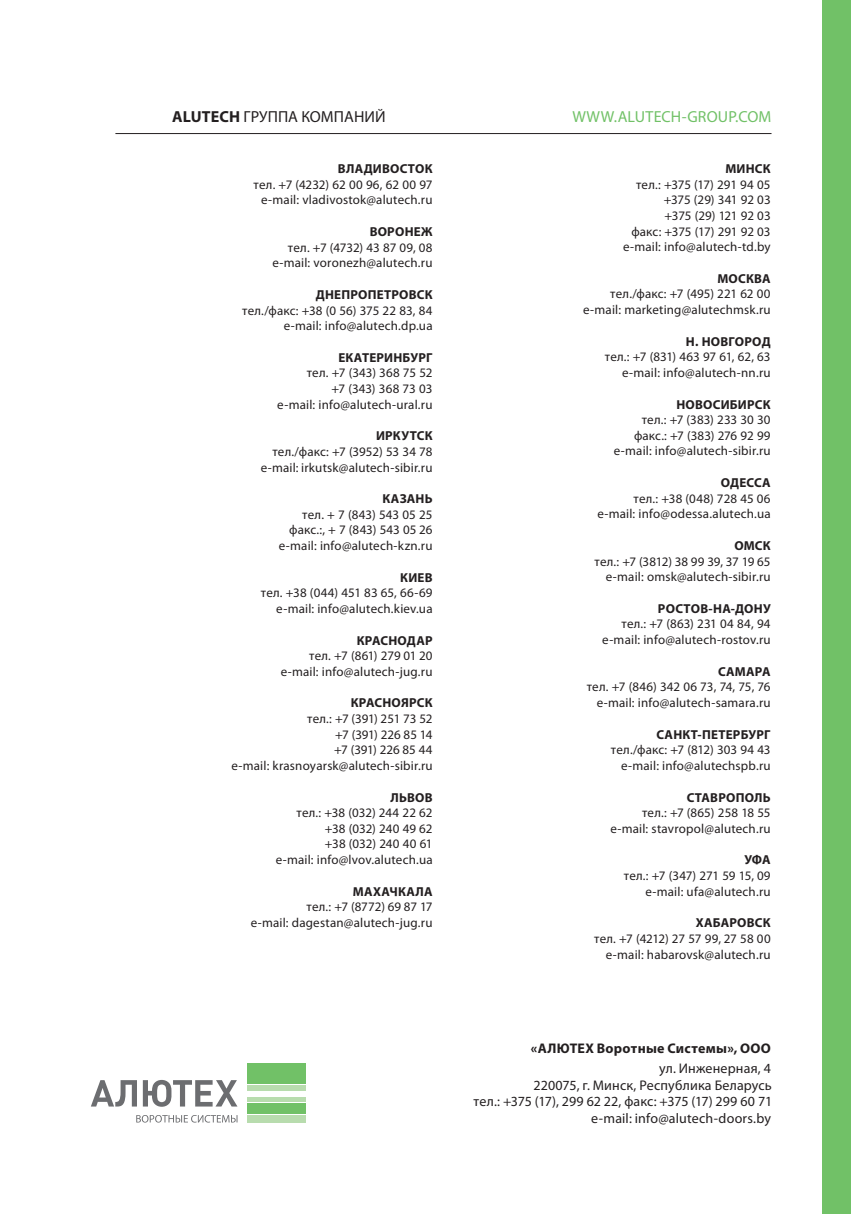
<style>
.page{position:relative;width:851px;height:1214px;background:#fff}
.page>*{position:absolute;margin:0;border:0;box-sizing:border-box;transform-origin:0 0}
.Основной_текст{font:16px "Myriad Pro";color:#231f20}
.Основной_текст-2{font:16px "Myriad Pro";letter-spacing:.01em;color:#71c167}
.Конец{font:14px "Myriad Pro";letter-spacing:.01em;color:#231f20}
.Конец-2{font:700 14px "Myriad Pro";letter-spacing:.02em;color:#231f20}
.Конец-3{font:13px "Myriad Pro";letter-spacing:.01em;color:#231f20}
.Конец-4{font:700 13px "Myriad Pro";letter-spacing:.015em;color:#231f20}
.Конец-5{font:13px "Myriad Pro";letter-spacing:-.01em;color:#231f20}
.Конец-6{font:13px "Myriad Pro";letter-spacing:-.015em;color:#231f20}
.s1{font-weight:700}
</style>
<div class="page">
<hr style="left:115px;top:133px;width:656px;height:1px;background:#231f20">
<div style="left:822px;top:0;width:28px;height:1213px;background:#71c167"></div>
<svg style="left:91px;top:1080px;width:46px;height:26px"></svg>
<svg style="left:143px;top:1079px;width:94px;height:27px"></svg>
<svg style="left:136px;top:1115px;width:101px;height:7px"></svg>
<div style="left:247px;top:1063px;width:58px;height:20px;background:#71c167"></div>
<div style="left:247px;top:1102px;width:58px;height:11px;background:#71c167"></div>
<div style="left:247px;top:1114px;width:58px;height:8px;background:#b8dcae"></div>
<div style="left:247px;top:1084px;width:58px;height:6px;background:#b8dcae"></div>
<div style="left:247px;top:1096px;width:58px;height:5px;background:#b8dcae"></div>
<p class="Основной_текст" style="left:172px;top:107px;width:215px"><span class="s1">ALUTECH</span> ГРУППА КОМПАНИЙ</p>
<p class="Основной_текст-2" style="left:572px;top:107px;width:200px">WWW.ALUTECH-GROUP.COM</p>
<p class="Конец-4" style="left:338px;top:160px;width:96px">ВЛАДИВОСТОК</p>
<p class="Конец-3" style="left:253px;top:176px;width:180px">тел. +7 (4232) 62 00 96, 62 00 97</p>
<p class="Конец-3" style="left:261px;top:192px;width:173px">e-mail: vladivostok@alutech.ru</p>
<p class="Конец-4" style="left:369px;top:223px;width:64px">ВОРОНЕЖ</p>
<p class="Конец-3" style="left:288px;top:239px;width:146px">тел. +7 (4732) 43 87 09, 08</p>
<p class="Конец-3" style="left:272px;top:255px;width:162px">e-mail: voronezh@alutech.ru</p>
<p class="Конец-4" style="left:316px;top:286px;width:118px">ДНЕПРОПЕТРОВСК</p>
<p class="Конец-3" style="left:242px;top:302px;width:192px">тел./факс: +38 (0 56) 375 22 83, 84</p>
<p class="Конец-3" style="left:284px;top:318px;width:150px">e-mail: info@alutech.dp.ua</p>
<p class="Конец-4" style="left:338px;top:349px;width:96px">ЕКАТЕРИНБУРГ</p>
<p class="Конец-3" style="left:307px;top:365px;width:127px">тел. +7 (343) 368 75 52</p>
<p class="Конец-3" style="left:331px;top:380px;width:103px">+7 (343) 368 73 03</p>
<p class="Конец-3" style="left:277px;top:396px;width:157px">e-mail: info@alutech-ural.ru</p>
<p class="Конец-4" style="left:376px;top:427px;width:58px">ИРКУТСК</p>
<p class="Конец-3" style="left:272px;top:443px;width:162px">тел./факс: +7 (3952) 53 34 78</p>
<p class="Конец-3" style="left:260px;top:459px;width:173px">e-mail: irkutsk@alutech-sibir.ru</p>
<p class="Конец-4" style="left:382px;top:490px;width:52px">КАЗАНЬ</p>
<p class="Конец-3" style="left:302px;top:506px;width:132px">тел. + 7 (843) 543 05 25</p>
<p class="Конец-3" style="left:289px;top:522px;width:145px">факс.:, + 7 (843) 543 05 26</p>
<p class="Конец-3" style="left:279px;top:537px;width:155px">e-mail: info@alutech-kzn.ru</p>
<p class="Конец-4" style="left:400px;top:568px;width:34px">КИЕВ</p>
<p class="Конец-3" style="left:261px;top:585px;width:173px">тел. +38 (044) 451 83 65, 66-69</p>
<p class="Конец-3" style="left:276px;top:600px;width:158px">e-mail: info@alutech.kiev.ua</p>
<p class="Конец-4" style="left:356px;top:631px;width:77px">КРАСНОДАР</p>
<p class="Конец-3" style="left:309px;top:647px;width:125px">тел. +7 (861) 279 01 20</p>
<p class="Конец-3" style="left:281px;top:663px;width:153px">e-mail: info@alutech-jug.ru</p>
<p class="Конец-4" style="left:351px;top:694px;width:83px">КРАСНОЯРСК</p>
<p class="Конец-3" style="left:307px;top:710px;width:127px">тел.: +7 (391) 251 73 52</p>
<p class="Конец-3" style="left:335px;top:726px;width:99px">+7 (391) 226 85 14</p>
<p class="Конец-3" style="left:334px;top:741px;width:100px">+7 (391) 226 85 44</p>
<p class="Конец-3" style="left:231px;top:757px;width:203px">e-mail: krasnoyarsk@alutech-sibir.ru</p>
<p class="Конец-4" style="left:390px;top:788px;width:43px">ЛЬВОВ</p>
<p class="Конец-3" style="left:296px;top:804px;width:138px">тел.: +38 (032) 244 22 62</p>
<p class="Конец-3" style="left:325px;top:820px;width:109px">+38 (032) 240 49 62</p>
<p class="Конец-3" style="left:325px;top:835px;width:109px">+38 (032) 240 40 61</p>
<p class="Конец-3" style="left:276px;top:851px;width:158px">e-mail: info@lvov.alutech.ua</p>
<p class="Конец-4" style="left:352px;top:882px;width:81px">МАХАЧКАЛА</p>
<p class="Конец-3" style="left:306px;top:898px;width:127px">тел.: +7 (8772) 69 87 17</p>
<p class="Конец-3" style="left:251px;top:914px;width:183px">e-mail: dagestan@alutech-jug.ru</p>
<p class="Конец-4" style="left:725px;top:160px;width:47px">МИНСК</p>
<p class="Конец-3" style="left:636px;top:176px;width:136px">тел.: +375 (17) 291 94 05</p>
<p class="Конец-5" style="left:663px;top:192px;width:108px">+375 (29) 341 92 03</p>
<p class="Конец-6" style="left:664px;top:207px;width:108px">+375 (29) 121 92 03</p>
<p class="Конец-3" style="left:631px;top:223px;width:141px">факс: +375 (17) 291 92 03</p>
<p class="Конец-3" style="left:623px;top:239px;width:149px">e-mail: info@alutech-td.by</p>
<p class="Конец-4" style="left:717px;top:270px;width:55px">МОСКВА</p>
<p class="Конец-3" style="left:610px;top:286px;width:162px">тел./факс: +7 (495) 221 62 00</p>
<p class="Конец-3" style="left:583px;top:301px;width:189px">e-mail: marketing@alutechmsk.ru</p>
<p class="Конец-4" style="left:685px;top:333px;width:86px">Н. НОВГОРОД</p>
<p class="Конец-3" style="left:604px;top:349px;width:167px">тел.: +7 (831) 463 97 61, 62, 63</p>
<p class="Конец-3" style="left:622px;top:364px;width:150px">e-mail: info@alutech-nn.ru</p>
<p class="Конец-4" style="left:676px;top:396px;width:96px">НОВОСИБИРСК</p>
<p class="Конец-3" style="left:641px;top:412px;width:130px">тел.: +7 (383) 233 30 30</p>
<p class="Конец-3" style="left:634px;top:427px;width:138px">факс.: +7 (383) 276 92 99</p>
<p class="Конец-3" style="left:613px;top:443px;width:158px">e-mail: info@alutech-sibir.ru</p>
<p class="Конец-4" style="left:720px;top:474px;width:51px">ОДЕССА</p>
<p class="Конец-3" style="left:633px;top:490px;width:138px">тел.: +38 (048) 728 45 06</p>
<p class="Конец-3" style="left:597px;top:506px;width:175px">e-mail: info@odessa.alutech.ua</p>
<p class="Конец-4" style="left:734px;top:537px;width:38px">ОМСК</p>
<p class="Конец-3" style="left:594px;top:553px;width:177px">тел.: +7 (3812) 38 99 39, 37 19 65</p>
<p class="Конец-3" style="left:605px;top:568px;width:166px">e-mail: omsk@alutech-sibir.ru</p>
<p class="Конец-4" style="left:658px;top:600px;width:114px">РОСТОВ-НА-ДОНУ</p>
<p class="Конец-3" style="left:621px;top:616px;width:150px">тел.: +7 (863) 231 04 84, 94</p>
<p class="Конец-3" style="left:602px;top:631px;width:170px">e-mail: info@alutech-rostov.ru</p>
<p class="Конец-4" style="left:718px;top:662px;width:54px">САМАРА</p>
<p class="Конец-3" style="left:586px;top:679px;width:185px">тел. +7 (846) 342 06 73, 74, 75, 76</p>
<p class="Конец-3" style="left:596px;top:694px;width:175px">e-mail: info@alutech-samara.ru</p>
<p class="Конец-4" style="left:656px;top:725px;width:116px">САНКТ-ПЕТЕРБУРГ</p>
<p class="Конец-3" style="left:611px;top:741px;width:161px">тел./факс: +7 (812) 303 94 43</p>
<p class="Конец-3" style="left:621px;top:757px;width:151px">e-mail: info@alutechspb.ru</p>
<p class="Конец-4" style="left:686px;top:788px;width:85px">СТАВРОПОЛЬ</p>
<p class="Конец-3" style="left:642px;top:804px;width:130px">тел.: +7 (865) 258 18 55</p>
<p class="Конец-3" style="left:610px;top:820px;width:162px">e-mail: stavropol@alutech.ru</p>
<p class="Конец-4" style="left:744px;top:851px;width:28px">УФА</p>
<p class="Конец-5" style="left:623px;top:867px;width:148px">тел.: +7 (347) 271 59 15, 09</p>
<p class="Конец-3" style="left:645px;top:883px;width:127px">e-mail: ufa@alutech.ru</p>
<p class="Конец-4" style="left:695px;top:914px;width:76px">ХАБАРОВСК</p>
<p class="Конец-3" style="left:594px;top:930px;width:178px">тел. +7 (4212) 27 57 99, 27 58 00</p>
<p class="Конец-3" style="left:605px;top:946px;width:166px">e-mail: habarovsk@alutech.ru</p>
<p class="Конец-2" style="left:531px;top:1039px;width:241px">«АЛЮТЕХ Воротные Системы», OOO</p>
<p class="Конец" style="left:659px;top:1059px;width:113px">ул. Инженерная, 4</p>
<p class="Конец" style="left:533px;top:1076px;width:240px">220075, г. Минск, Республика Беларусь</p>
<p class="Конец" style="left:473px;top:1092px;width:300px">тел.: +375 (17), 299 62 22, факс: +375 (17) 299 60 71</p>
<p class="Конец" style="left:591px;top:1109px;width:181px">e-mail: info@alutech-doors.by</p>
</div>
